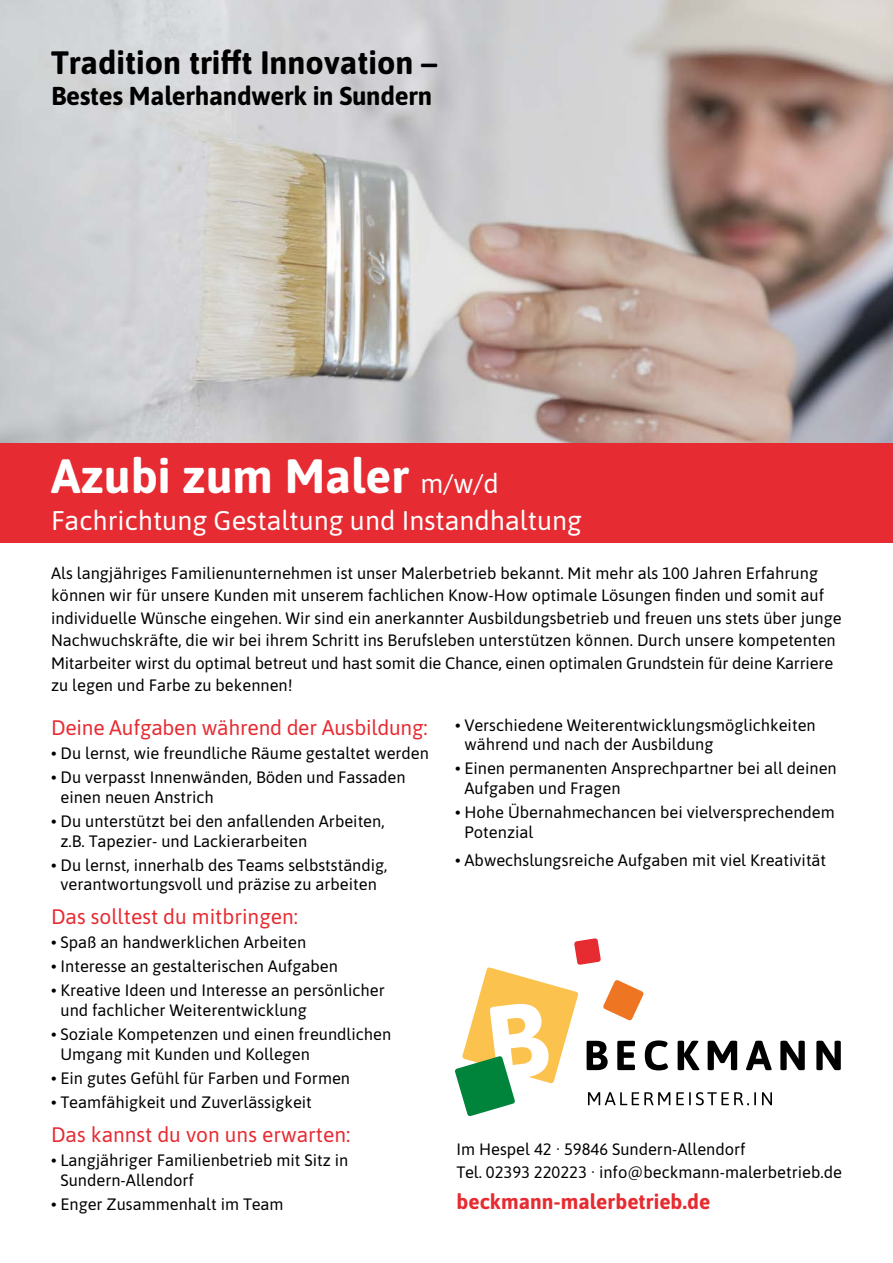
<style>
.page{position:relative;width:893px;height:1263px;background:#fff}
.page>*{position:absolute;margin:0;border:0;box-sizing:border-box;transform-origin:0 0}
.t1{font:700 48px "Asap";color:#fff}
.t2{font:700 32.4px "Asap";color:#000}
.t3{font:27px "Asap";color:#fff}
.t4{font:700 25.95px "Asap";letter-spacing:-.01em;color:#000}
.t5{font:21px "Asap";color:#e62b32}
.t6{font:700 21px "Asap";color:#e62b31}
.t7{font:16.5px/19.8px "Asap";color:#000}
.s1{font-weight:400;font-size:27px}
</style>
<div class="page">
<svg style="left:678px;top:1041px;width:21px;height:29px"></svg>
<svg style="left:708px;top:1041px;width:29px;height:29px"></svg>
<svg style="left:746px;top:1041px;width:26px;height:29px"></svg>
<svg style="left:780px;top:1041px;width:25px;height:29px"></svg>
<svg style="left:816px;top:1041px;width:25px;height:29px"></svg>
<svg style="left:455px;top:938px;width:215px;height:178px"></svg>
<svg style="left:676px;top:1092px;width:80px;height:13px"></svg>
<svg style="left:762px;top:1092px;width:10px;height:13px"></svg>
<img style="left:0;top:0;width:893px;height:443px">
<div style="left:0;top:443px;width:893px;height:99px;background:#e62b32"></div>
<h2 class="t2" style="left:51px;top:40px;width:388px">Tradition trifft Innovation –</h2>
<h3 class="t4" style="left:51px;top:77px;width:383px">Bestes Malerhandwerk in Sundern</h3>
<h1 class="t1" style="left:51px;top:442px;width:449px">Azubi zum Maler <span class="s1">m/w/d</span></h1>
<h3 class="t3" style="left:51px;top:501px;width:532px">Fachrichtung Gestaltung und Instandhaltung</h3>
<p class="t7" style="left:51px;top:561px;width:792px;line-height:22.5px">Als langjähriges Familienunternehmen ist unser Malerbetrieb bekannt. Mit mehr als 100 Jahren Erfahrung können wir für unsere Kunden mit unserem fachlichen Know-How optimale Lösungen finden und somit auf individuelle Wünsche eingehen. Wir sind ein anerkannter Ausbildungsbetrieb und freuen uns stets über junge Nachwuchskräfte, die wir bei ihrem Schritt ins Berufsleben unterstützen können. Durch unsere kompetenten Mitarbeiter wirst du optimal betreut und hast somit die Chance, einen optimalen Grundstein für deine Karriere zu legen und Farbe zu bekennen!</p>
<p class="t5" style="left:51px;top:713px;width:378px">Deine Aufgaben während der Ausbildung:</p>
<p class="t7" style="left:51px;top:742px;width:379px">• Du lernst, wie freundliche Räume gestaltet werden</p>
<p class="t7" style="left:61px;top:766px;width:347px;text-indent:-10px">• Du verpasst Innenwänden, Böden und Fassaden einen neuen Anstrich</p>
<p class="t7" style="left:61px;top:810px;width:326px;text-indent:-10px">• Du unterstützt bei den anfallenden Arbeiten, z.B. Tapezier- und Lackierarbeiten</p>
<p class="t7" style="left:51px;top:854px;width:338px;text-align:center">• Du lernst, innerhalb des Teams selbstständig, verantwortungsvoll und präzise zu arbeiten</p>
<p class="t5" style="left:51px;top:902px;width:248px">Das solltest du mitbringen:</p>
<p class="t7" style="left:51px;top:931px;width:257px">• Spaß an handwerklichen Arbeiten</p>
<p class="t7" style="left:51px;top:956px;width:288px">• Interesse an gestalterischen Aufgaben</p>
<p class="t7" style="left:61px;top:980px;width:326px;text-indent:-10px">• Kreative Ideen und Interesse an persönlicher und fachlicher Weiterentwicklung</p>
<p class="t7" style="left:61px;top:1023px;width:332px;text-indent:-10px">• Soziale Kompetenzen und einen freundlichen<br>Umgang mit Kunden und Kollegen</p>
<p class="t7" style="left:51px;top:1067px;width:301px">• Ein gutes Gefühl für Farben und Formen</p>
<p class="t7" style="left:51px;top:1091px;width:262px">• Teamfähigkeit und Zuverlässigkeit</p>
<p class="t5" style="left:51px;top:1120px;width:301px">Das kannst du von uns erwarten:</p>
<p class="t7" style="left:61px;top:1149px;width:289px;text-indent:-10px">• Langjähriger Familienbetrieb mit Sitz in<br>Sundern-Allendorf</p>
<p class="t7" style="left:51px;top:1193px;width:234px">• Enger Zusammenhalt im Team</p>
<p class="t7" style="left:464px;top:714px;width:353px;text-indent:-10px">• Verschiedene Weiterentwicklungsmöglichkeiten während und nach der Ausbildung</p>
<p class="t7" style="left:464px;top:758px;width:374px;text-indent:-10px">• Einen permanenten Ansprechpartner bei all deinen<br>Aufgaben und Fragen</p>
<p class="t7" style="left:464px;top:802px;width:372px;text-indent:-10px">• Hohe Übernahmechancen bei vielversprechendem<br>Potenzial</p>
<p class="t7" style="left:455px;top:850px;width:373px">• Abwechslungsreiche Aufgaben mit viel Kreativität</p>
<p class="t7" style="left:456px;top:1137px;width:387px;line-height:22.5px">Im Hespel 42 · 59846 Sundern-Allendorf<br>Tel. 02393 220223 · info@beckmann-malerbetrieb.de</p>
<p class="t6" style="left:456px;top:1186px;width:255px">beckmann-malerbetrieb.de</p>
</div>
